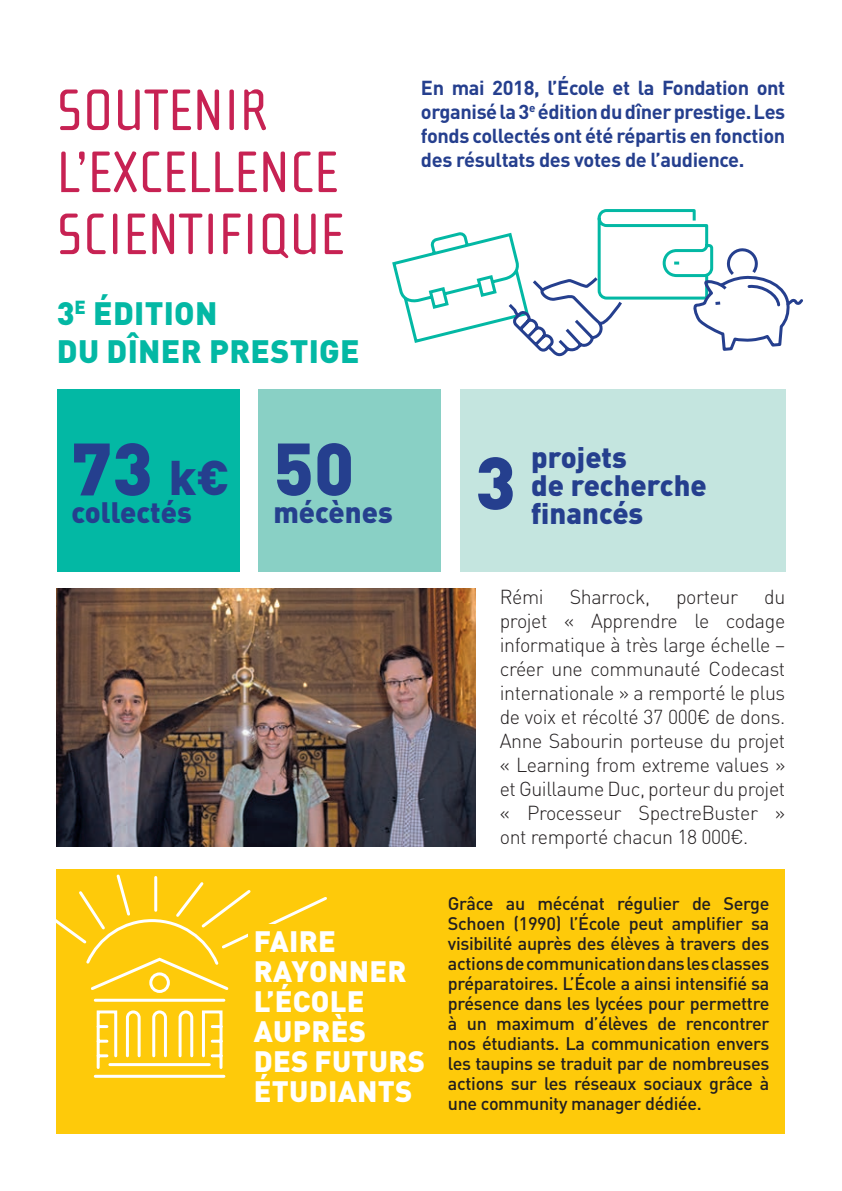
<style>
.page{position:relative;width:842px;height:1191px;background:#fff}
.page>*{position:absolute;margin:0;border:0;box-sizing:border-box;transform-origin:0 0}
.t1{font:900 73px "DINOT";color:#253f8e}
.t2{font:60px/62px "Cholla Sans";color:#c72253}
.t3{font:900 32px/38.4px "DINOT";letter-spacing:.01em;color:#03b8a4}
.t4{font:900 29.2px/30px "DINOT";letter-spacing:.01em;color:#fff}
.t5{font:900 29.2px/28px "DINOT";color:#253f8e}
.t6{font:300 20px/24px "DINOT";letter-spacing:-.02em;color:#231f20;text-align:justify}
.t7{font:700 20px/24px "DINOT";letter-spacing:-.02em;color:#253f8e;text-align:justify}
.t8{font:500 18px/20px "DINOT";letter-spacing:-.02em;color:#231f20;text-align:justify}
.s1{font-size:48px}
</style>
<div class="page">
<div style="left:57px;top:389px;width:183px;height:183px;background:#03b8a4"></div>
<div style="left:258px;top:389px;width:183px;height:183px;background:#89d0c5"></div>
<div style="left:460px;top:389px;width:325px;height:183px;background:#c4e5df"></div>
<img style="left:57px;top:589px;width:418px;height:257px">
<svg style="left:392px;top:209px;width:411px;height:148px"></svg>
<div style="left:57px;top:869px;width:728px;height:265px;background:#feca0a"></div>
<svg style="left:56px;top:872px;width:271px;height:207px"></svg>
<div style="left:248px;top:924px;width:183px;height:195px;background:#feca0a"></div>
<p class="t2" style="left:57px;top:80px;width:290px">SOUTENIR<br>L’EXCELLENCE<br>SCIENTIFIQUE</p>
<p class="t3" style="left:57px;top:293px;width:305px">3<sup>E</sup> ÉDITION<br>DU DÎNER PRESTIGE</p>
<p class="t7" style="left:421px;top:75px;width:366px">En mai 2018, l’École et la Fondation ont organisé la 3<sup>e</sup> édition du dîner prestige. Les fonds collectés ont été répartis en fonction des résultats des votes de l’audience.</p>
<p class="t1" style="left:72px;top:419px;width:159px">73 <span class="s1">k€</span></p>
<p class="t5" style="left:72px;top:498px;width:122px">collectés</p>
<p class="t1" style="left:273px;top:419px;width:83px">50</p>
<p class="t5" style="left:273px;top:498px;width:121px">mécènes</p>
<p class="t1" style="left:475px;top:433px;width:42px">3</p>
<p class="t5" style="left:531px;top:442px;width:97px">projets</p>
<p class="t5" style="left:531px;top:470px;width:177px">de recherche financés</p>
<p class="t6" style="left:500px;top:584px;width:45px">Rémi</p>
<p class="t6" style="left:570px;top:584px;width:82px">Sharrock,</p>
<p class="t6" style="left:676px;top:584px;width:64px">porteur</p>
<p class="t6" style="left:500px;top:584px;width:287px;text-indent:264px">du projet « Apprendre le codage informatique à très large échelle – créer une communauté Codecast internationale » a remporté le plus de voix et récolté 37 000€ de dons.<br>Anne Sabourin porteuse du projet « Learning from extreme values » et Guillaume Duc, porteur du projet « Processeur SpectreBuster » ont remporté chacun 18 000€.</p>
<p class="t4" style="left:254px;top:925px;width:173px">FAIRE<br>RAYONNER<br>L’ÉCOLE<br>AUPRÈS<br>DES FUTURS<br>ÉTUDIANTS</p>
<p class="t8" style="left:448px;top:893px;width:323px">Grâce au mécénat régulier de Serge Schoen (1990) l’École peut amplifier sa visibilité auprès des élèves à travers des actions de communication dans les classes préparatoires. L’École a ainsi intensifié sa présence dans les lycées pour permettre à un maximum d’élèves de rencontrer nos étudiants. La communication envers les taupins se traduit par de nombreuses actions sur les réseaux sociaux grâce à une community manager dédiée.</p>
</div>
